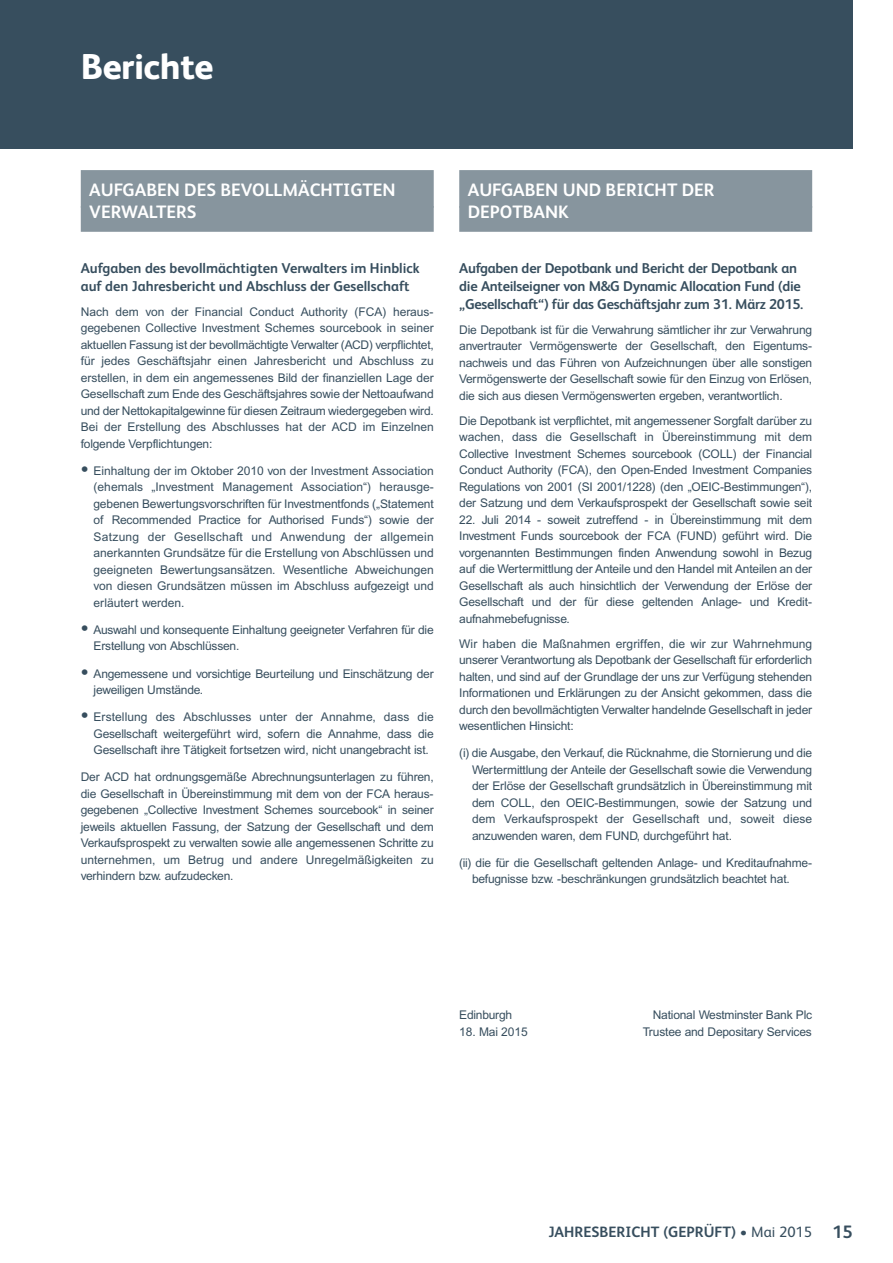
<style>
.page{position:relative;width:893px;height:1263px;background:#fff}
.page>*{position:absolute;margin:0;border:0;box-sizing:border-box;transform-origin:0 0}
.t1{font:800 36px "FS Albert";letter-spacing:-.01em;color:#fff}
.t2{font:700 18px/22.5px "FS Albert";color:#fff}
.t3{font:700 15px "FS Albert";color:#374e5e}
.t4{font:700 14.25px/18px "FS Albert";letter-spacing:-.015em;color:#374e5e}
.t5{font:12px/16.5px "Arial";letter-spacing:-.02em;color:#374e5e;text-align:justify}
.t6{font:12px "Arial";color:#374e5e}
.s1{font-size:22.5px}
.s2{font-weight:400}
.s3{font-size:18px}
</style>
<div class="page">
<div style="left:0;top:0;width:853px;height:149px;background:#374e5e"></div>
<div style="left:81px;top:170px;width:353px;height:38px;background:#87959e"></div>
<div style="left:81px;top:206px;width:353px;height:26px;background:#87959e"></div>
<div style="left:459px;top:170px;width:353px;height:38px;background:#87959e"></div>
<div style="left:459px;top:206px;width:353px;height:26px;background:#87959e"></div>
<h1 class="t1" style="left:81px;top:54px;width:134px">Berichte</h1>
<h2 class="t2" style="left:89px;top:180px;width:308px">AUFGABEN DES BEVOLLMÄCHTIGTEN<br>VERWALTERS</h2>
<p class="t4" style="left:81px;top:260px;width:340px">Aufgaben des bevollmächtigten Verwalters im Hinblick auf den Jahresbericht und Abschluss der Gesellschaft</p>
<p class="t5" style="left:81px;top:304px;width:354px">Nach dem von der Financial Conduct Authority (FCA) heraus&shy;gegebenen Collective Investment Schemes sourcebook in seiner aktuellen Fassung ist der bevollmächtigte Verwalter (ACD) verpflichtet, für jedes Geschäftsjahr einen Jahresbericht und Abschluss zu erstellen, in dem ein angemessenes Bild der finanziellen Lage der Gesellschaft zum Ende des Geschäftsjahres sowie der Nettoaufwand und der Nettokapitalgewinne für diesen Zeitraum wiedergegeben wird.<br>Bei der Erstellung des Abschlusses hat der ACD im Einzelnen folgende Verpflichtungen:</p>
<p class="t5" style="left:94px;top:463px;width:342px;text-indent:-13px"><span class="s1">•</span> Einhaltung der im Oktober 2010 von der Investment Association (ehemals „Investment Management Association“) herausge&shy;gebenen Bewertungsvorschriften für Investmentfonds („Statement of Recommended Practice for Authorised Funds“) sowie der Satzung der Gesellschaft und Anwendung der allgemein anerkannten Grundsätze für die Erstellung von Abschlüssen und geeigneten Bewertungsansätzen. Wesentliche Abweichungen von diesen Grundsätzen müssen im Abschluss aufgezeigt und erläutert werden.</p>
<p class="t5" style="left:94px;top:622px;width:342px;text-indent:-13px"><span class="s1">•</span> Auswahl und konsequente Einhaltung geeigneter Verfahren für die<br>Erstellung von Abschlüssen.</p>
<p class="t5" style="left:94px;top:666px;width:342px;text-indent:-13px"><span class="s1">•</span> Angemessene und vorsichtige Beurteilung und Einschätzung der jeweiligen Umstände.</p>
<p class="t5" style="left:94px;top:710px;width:342px;text-indent:-13px"><span class="s1">•</span> Erstellung des Abschlusses unter der Annahme, dass die Gesellschaft weitergeführt wird, sofern die Annahme, dass die Gesellschaft ihre Tätigkeit fortsetzen wird, nicht unangebracht ist.</p>
<p class="t5" style="left:81px;top:770px;width:354px">Der ACD hat ordnungsgemäße Abrechnungsunterlagen zu führen, die Gesellschaft in Übereinstimmung mit dem von der FCA heraus&shy;gegebenen „Collective Investment Schemes sourcebook“ in seiner jeweils aktuellen Fassung, der Satzung der Gesellschaft und dem Verkaufsprospekt zu verwalten sowie alle angemessenen Schritte zu unternehmen, um Betrug und andere Unregelmäßigkeiten zu verhindern bzw. aufzudecken.</p>
<h2 class="t2" style="left:468px;top:180px;width:248px">AUFGABEN UND BERICHT DER<br>DEPOTBANK</h2>
<p class="t4" style="left:459px;top:260px;width:346px">Aufgaben der Depotbank und Bericht der Depotbank an die Anteilseigner von M&amp;G Dynamic Allocation Fund (die „Gesellschaft“) für das Geschäftsjahr zum 31. März 2015.</p>
<p class="t5" style="left:459px;top:322px;width:354px">Die Depotbank ist für die Verwahrung sämtlicher ihr zur Verwahrung anvertrauter Vermögenswerte der Gesellschaft, den Eigentums&shy;nachweis und das Führen von Aufzeichnungen über alle sonstigen Vermögenswerte der Gesellschaft sowie für den Einzug von Erlösen, die sich aus diesen Vermögenswerten ergeben, verantwortlich.</p>
<p class="t5" style="left:459px;top:413px;width:354px">Die Depotbank ist verpflichtet, mit angemessener Sorgfalt darüber zu wachen, dass die Gesellschaft in Übereinstimmung mit dem Collective Investment Schemes sourcebook (COLL) der Financial Conduct Authority (FCA), den Open-Ended Investment Companies Regulations von 2001 (SI 2001/1228) (den „OEIC-Bestimmungen“), der Satzung und dem Verkaufsprospekt der Gesellschaft sowie seit</p>
<p class="t5" style="left:459px;top:512px;width:354px">22. Juli 2014 - soweit zutreffend - in Übereinstimmung mit dem Investment Funds sourcebook der FCA (FUND) geführt wird. Die vorgenannten Bestimmungen finden Anwendung sowohl in Bezug auf die Wertermittlung der Anteile und den Handel mit Anteilen an der Gesellschaft als auch hinsichtlich der Verwendung der Erlöse der Gesellschaft und der für diese geltenden Anlage- und Kredit&shy;aufnahmebefugnisse.</p>
<p class="t5" style="left:459px;top:636px;width:354px">Wir haben die Maßnahmen ergriffen, die wir zur Wahrnehmung unserer Verantwortung als Depotbank der Gesellschaft für erforderlich halten, und sind auf der Grundlage der uns zur Verfügung stehenden Informationen und Erklärungen zu der Ansicht gekommen, dass die durch den bevollmächtigten Verwalter handelnde Gesellschaft in jeder wesentlichen Hinsicht:</p>
<p class="t5" style="left:472px;top:746px;width:342px;text-indent:-13px">(i) die Ausgabe, den Verkauf, die Rücknahme, die Stornierung und die Wertermittlung der Anteile der Gesellschaft sowie die Verwendung der Erlöse der Gesellschaft grundsätzlich in Übereinstimmung mit dem COLL, den OEIC-Bestimmungen, sowie der Satzung und dem Verkaufsprospekt der Gesellschaft und, soweit diese anzuwenden waren, dem FUND, durchgeführt hat.</p>
<p class="t5" style="left:472px;top:855px;width:341px;text-indent:-13px">(ii) die für die Gesellschaft geltenden Anlage- und Kreditaufnahme&shy;befugnisse bzw. -beschränkungen grundsätzlich beachtet hat.</p>
<p class="t5" style="left:459px;top:1008px;width:54px">Edinburgh</p>
<p class="t5" style="left:653px;top:1008px;width:161px">National Westminster Bank Plc</p>
<p class="t6" style="left:459px;top:1027px;width:70px">18. Mai 2015</p>
<p class="t5" style="left:643px;top:1024px;width:170px">Trustee and Depositary Services</p>
<p class="t3" style="left:548px;top:1227px;width:306px">JAHRESBERICHT (GEPRÜFT) <span class="s2">• Mai 2015</span> <span class="s3">15</span></p>
</div>
